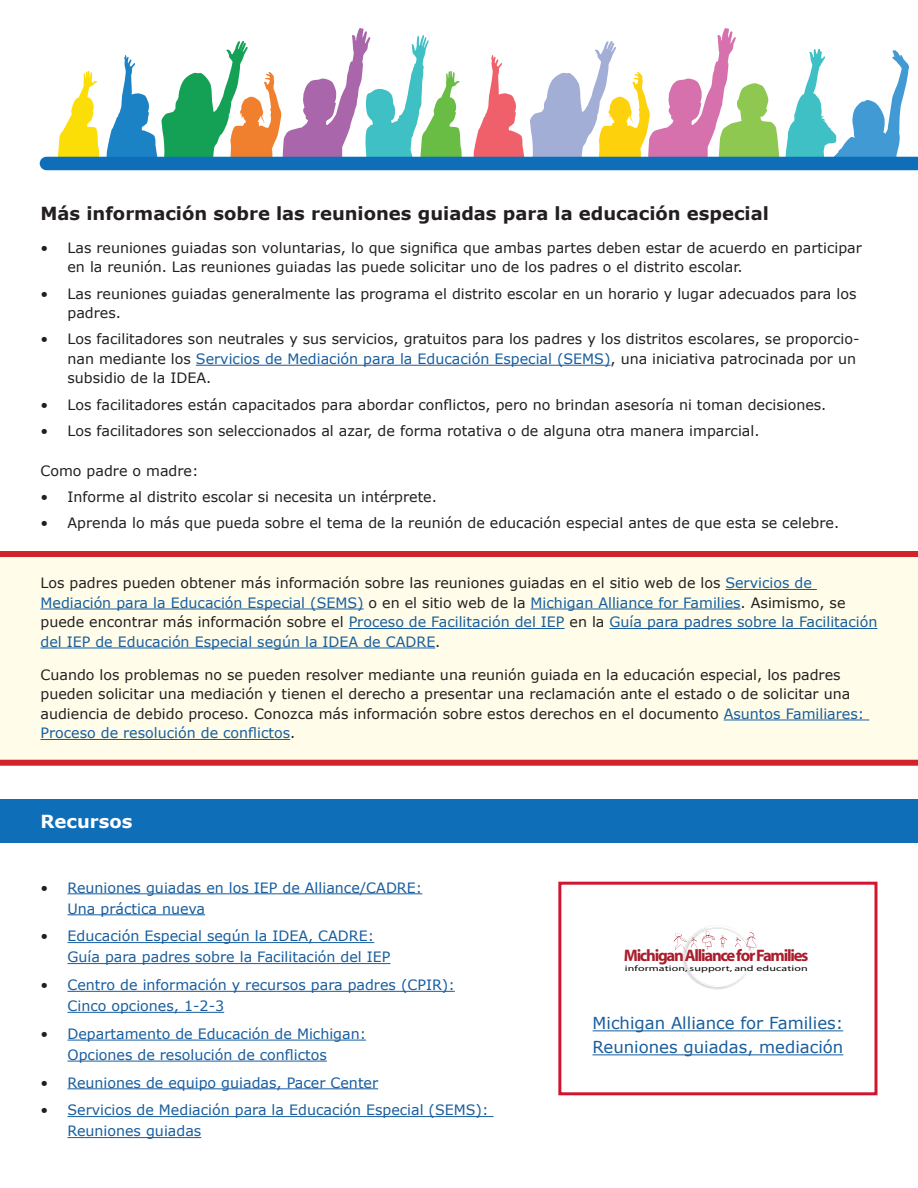
<style>
.page{position:relative;width:918px;height:1188px;background:#fff}
.page>*{position:absolute;margin:0;border:0;box-sizing:border-box;transform-origin:0 0}
.H3c{font:700 18px "Verdana";color:#231f20}
.Resources{font:700 18px "Verdana";color:#fff}
.t1{font:700 16.65px "Myriad";letter-spacing:-.075em;color:#aa1d2d}
.t2{font:16.5px/24px "Verdana";color:#175d9e}
.t3{font:14.25px/19.5px "Verdana";color:#231f20}
.t4{font:14.25px/21px "Verdana";color:#175d9e}
.t5{font:7.95px "Myriad";letter-spacing:.01em;color:#050504;scale:1.5 1}
.s1{color:#175d9e}
.s2{color:#231f20}
</style>
<div class="page">
<svg style="left:40px;top:28px;width:878px;height:142px"></svg>
<div style="left:0;top:551px;width:918px;height:215px;background:#fffde9"></div>
<svg style="left:674px;top:926px;width:83px;height:64px"></svg>
<div style="left:558px;top:882px;width:320px;height:213px;border:3px solid #d11530"></div>
<hr style="left:593px;top:1030px;width:250px;height:1px;background:#175d9e">
<hr style="left:592px;top:1054px;width:251px;height:1px;background:#175d9e">
<hr style="left:68px;top:893px;width:354px;height:1px;background:#175d9e">
<hr style="left:68px;top:914px;width:137px;height:1px;background:#175d9e">
<hr style="left:68px;top:942px;width:306px;height:1px;background:#175d9e">
<hr style="left:68px;top:963px;width:322px;height:1px;background:#175d9e">
<hr style="left:68px;top:991px;width:387px;height:1px;background:#175d9e">
<hr style="left:68px;top:1012px;width:156px;height:1px;background:#175d9e">
<hr style="left:68px;top:1040px;width:298px;height:1px;background:#175d9e">
<hr style="left:68px;top:1061px;width:259px;height:1px;background:#175d9e">
<hr style="left:68px;top:1088px;width:310px;height:1px;background:#175d9e">
<hr style="left:68px;top:1116px;width:426px;height:1px;background:#175d9e">
<hr style="left:68px;top:1137px;width:133px;height:1px;background:#175d9e">
<div style="left:0;top:799px;width:918px;height:43px;background:#0e6eb8"></div>
<hr style="left:196px;top:365px;width:415px;height:1px;background:#175d9e">
<hr style="left:725px;top:589px;width:92px;height:1px;background:#175d9e">
<hr style="left:40px;top:609px;width:324px;height:1px;background:#175d9e">
<hr style="left:531px;top:609px;width:210px;height:1px;background:#175d9e">
<hr style="left:349px;top:628px;width:216px;height:1px;background:#175d9e">
<hr style="left:610px;top:628px;width:268px;height:1px;background:#175d9e">
<hr style="left:40px;top:648px;width:395px;height:1px;background:#175d9e">
<hr style="left:724px;top:720px;width:145px;height:1px;background:#175d9e">
<hr style="left:40px;top:739px;width:250px;height:1px;background:#175d9e">
<h3 class="H3c" style="left:40px;top:201px;width:730px">Más información sobre las reuniones guiadas para la educación especial</h3>
<p class="t3" style="left:68px;top:238px;width:796px;text-indent:-27px">• Las reuniones guiadas son voluntarias, lo que significa que ambas partes deben estar de acuerdo en participar en la reunión. Las reuniones guiadas las puede solicitar uno de los padres o el distrito escolar.</p>
<p class="t3" style="left:68px;top:284px;width:791px;text-indent:-27px">• Las reuniones guiadas generalmente las programa el distrito escolar en un horario y lugar adecuados para los padres.</p>
<p class="t3" style="left:68px;top:329px;width:794px;text-indent:-27px">• Los facilitadores son neutrales y sus servicios, gratuitos para los padres y los distritos escolares, se proporcio&shy;nan mediante los <span class="s1">Servicios de Mediación para la Educación Especial (SEMS)</span>, una iniciativa patrocinada por un subsidio de la IDEA.</p>
<p class="t3" style="left:40px;top:395px;width:788px">• Los facilitadores están capacitados para abordar conflictos, pero no brindan asesoría ni toman decisiones.</p>
<p class="t3" style="left:40px;top:421px;width:721px">• Los facilitadores son seleccionados al azar, de forma rotativa o de alguna otra manera imparcial.</p>
<p class="t3" style="left:40px;top:461px;width:160px">Como padre o madre:</p>
<p class="t3" style="left:40px;top:487px;width:398px">• Informe al distrito escolar si necesita un intérprete.</p>
<p class="t3" style="left:40px;top:513px;width:800px">• Aprenda lo más que pueda sobre el tema de la reunión de educación especial antes de que esta se celebre.</p>
<p class="t4" style="left:40px;top:573px;width:838px;line-height:19.5px"><span class="s2">Los padres pueden obtener más información sobre las reuniones guiadas en el sitio web de los</span> Servicios de Mediación para la Educación Especial (SEMS) <span class="s2">o en el sitio web de la</span> Michigan Alliance for Families<span class="s2">. Asimismo, se puede encontrar más información sobre el</span> Proceso de Facilitación del IEP <span class="s2">en la</span> Guía para padres sobre la Facilitación del IEP de Educación Especial según la IDEA de CADRE<span class="s2">.</span></p>
<p class="t3" style="left:40px;top:665px;width:825px">Cuando los problemas no se pueden resolver mediante una reunión guiada en la educación especial, los padres pueden solicitar una mediación y tienen el derecho a presentar una reclamación ante el estado o de solicitar una audiencia de debido proceso. Conozca más información sobre estos derechos en el documento <span class="s1">Asuntos Familiares:<br>Proceso de resolución de conflictos</span>.</p>
<h3 class="Resources" style="left:40px;top:808px;width:94px">Recursos</h3>
<p class="t4" style="left:68px;top:877px;width:356px;text-indent:-27px"><span class="s2">•</span> Reuniones guiadas en los IEP de Alliance/CADRE:<br>Una práctica nueva</p>
<p class="t4" style="left:68px;top:925px;width:324px;text-indent:-27px"><span class="s2">•</span> Educación Especial según la IDEA, CADRE:<br>Guía para padres sobre la Facilitación del IEP</p>
<p class="t4" style="left:68px;top:974px;width:389px;text-indent:-27px"><span class="s2">•</span> Centro de información y recursos para padres (CPIR):<br>Cinco opciones, 1-2-3</p>
<p class="t4" style="left:68px;top:1023px;width:300px;text-indent:-27px"><span class="s2">•</span> Departamento de Educación de Michigan:<br>Opciones de resolución de conflictos</p>
<p class="t4" style="left:40px;top:1072px;width:339px"><span class="s2">•</span> Reuniones de equipo guiadas, Pacer Center</p>
<p class="t4" style="left:68px;top:1100px;width:423px;text-indent:-27px"><span class="s2">•</span> Servicios de Mediación para la Educación Especial (SEMS):<br>Reuniones guiadas</p>
<p class="t1" style="left:624px;top:947px;width:186px">Michigan Alliance for Families</p>
<p class="t5" style="left:625px;top:964px;width:123px">information, support, and education</p>
<p class="t2" style="left:592px;top:1011px;width:252px">Michigan Alliance for Families:<br>Reuniones guiadas, mediación</p>
</div>
